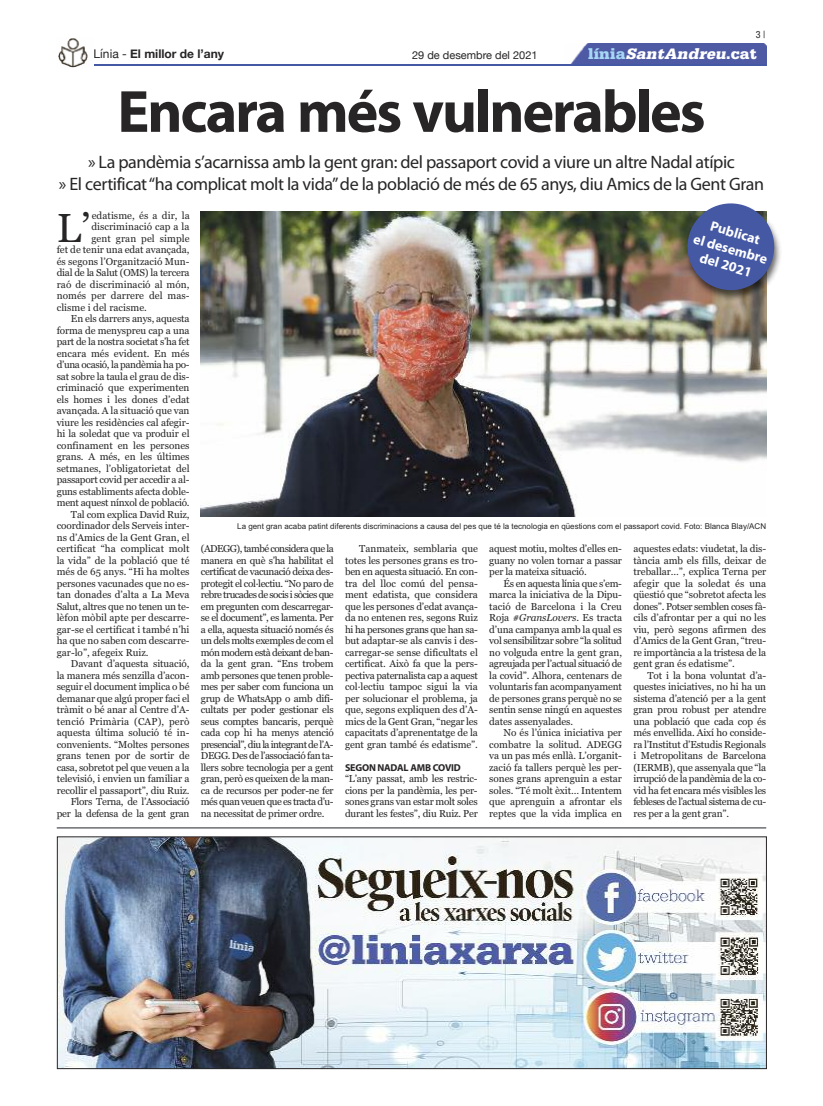
<style>
.page{position:relative;width:823px;height:1106px;background:#fff}
.page>*{position:absolute;margin:0;border:0;box-sizing:border-box;transform-origin:0 0}
.t1{font:700 60px "Myriad Pro";letter-spacing:-.035em;color:#272526}
.t2{font:40.4px "Georgia";color:#272526}
.t3{font:18px/22px "Myriad Pro";letter-spacing:-.02em;color:#272526;text-align:center}
.t4{font:italic 900 16px "Serifa";color:#fff}
.t5{font:700 14px "Myriad Pro";color:#fff}
.t6{font:700 12px "Helvetica Neue";color:#272526}
.t7{font:11px "Helvetica Neue";color:#272526}
.t8{font:10px/11.5px "Georgia";letter-spacing:-.01em;color:#272526;text-align:justify}
.t9{font:10px "Georgia";letter-spacing:-.03em;color:#272526}
.t10{font:10px "Georgia";letter-spacing:-.04em;color:#272526}
.t11{font:10px "Georgia";letter-spacing:.015em;color:#272526}
.t12{font:700 10px "Myriad Pro";letter-spacing:-.02em;color:#272526}
.t13{font:condensed 10px "Helvetica Neue LT Std";color:#272526}
.t14{font:8px "Arial";color:#272526}
.s1{font-weight:400}
.s2{font-style:normal;color:#a6d8f6}
.s3{font-style:normal}
.s4{font-style:italic}
</style>
<div class="page">
<div style="left:570px;top:44px;width:195px;height:20px;background:#4f5aa4"></div>
<hr style="left:57px;top:64px;width:708px;height:1px;background:#4558a4">
<img style="left:59px;top:838px;width:705px;height:229px">
<div style="left:57px;top:836px;width:709px;height:233px;border:1px solid #272526"></div>
<hr style="left:57px;top:827px;width:708px;height:1px;background:#23252b">
<img style="left:57px;top:38px;width:36px;height:29px">
<img style="left:201px;top:211px;width:564px;height:306px">
<img style="left:670px;top:211px;width:111px;height:105px">
<svg style="left:682px;top:203px;width:96px;height:92px"></svg>
<p class="t13" style="left:755px;top:31px;width:11px">3|</p>
<p class="t6" style="left:94px;top:47px;width:132px"><span class="s1">Línia -</span> El millor de l’any</p>
<p class="t7" style="left:412px;top:48px;width:127px">29 de desembre del 2021</p>
<h3 class="t4" style="left:587px;top:48px;width:170px"><span class="s2">l í n i a</span> SantAndreu<span class="s3">. c a t</span></h3>
<h1 class="t1" style="left:117px;top:89px;width:589px">Encara més vulnerables</h1>
<h3 class="t3" style="left:59px;top:152px;width:706px">» La pandèmia s’acarnissa amb la gent gran: del passaport covid a viure un altre Nadal atípic<br>» El certificat“ha complicat molt la vida”de la població de més de 65 anys, diu Amics de la Gent Gran</h3>
<h2 class="t2" style="left:57px;top:204px;width:35px">L’</h2>
<p class="t8" style="left:92px;top:209px;width:100px">edatisme, és a dir, la</p>
<p class="t8" style="left:91px;top:221px;width:100px">discriminació cap a la</p>
<p class="t8" style="left:91px;top:232px;width:100px">gent gran pel simple</p>
<p class="t8" style="left:57px;top:244px;width:134px">fet de tenir una edat avançada,</p>
<p class="t8" style="left:57px;top:255px;width:134px">és segons l’Organització Mun-</p>
<p class="t8" style="left:57px;top:267px;width:134px">dial de la Salut (OMS) la tercera</p>
<p class="t8" style="left:57px;top:278px;width:134px">raó de discriminació al món,</p>
<p class="t8" style="left:57px;top:290px;width:134px">només per darrere del mas-</p>
<p class="t8" style="left:57px;top:301px;width:92px">clisme i del racisme.</p>
<p class="t8" style="left:71px;top:313px;width:120px">En els darrers anys, aquesta</p>
<p class="t8" style="left:57px;top:324px;width:134px">forma de menyspreu cap a una</p>
<p class="t8" style="left:57px;top:336px;width:134px">part de la nostra societat s’ha fet</p>
<p class="t8" style="left:57px;top:347px;width:134px">encara més evident. En més</p>
<p class="t10" style="left:57px;top:359px;width:134px">d’una ocasió, la pandèmia ha po-</p>
<p class="t8" style="left:57px;top:370px;width:134px">sat sobre la taula el grau de dis-</p>
<p class="t8" style="left:57px;top:382px;width:134px">criminació que experimenten</p>
<p class="t8" style="left:57px;top:393px;width:134px">els homes i les dones d’edat</p>
<p class="t8" style="left:57px;top:405px;width:134px">avançada. A la situació que van</p>
<p class="t8" style="left:57px;top:416px;width:134px">viure les residències cal afegir-</p>
<p class="t8" style="left:57px;top:428px;width:134px">hi la soledat que va produir el</p>
<p class="t8" style="left:57px;top:439px;width:134px">confinament en les persones</p>
<p class="t8" style="left:57px;top:451px;width:134px">grans. A més, en les últimes</p>
<p class="t8" style="left:57px;top:462px;width:134px">setmanes, l’obligatorietat del</p>
<p class="t8" style="left:57px;top:474px;width:134px">passaport covid per accedir a al-</p>
<p class="t8" style="left:57px;top:485px;width:134px">guns establiments afecta doble-</p>
<p class="t8" style="left:57px;top:497px;width:134px">ment aquest nínxol de població.</p>
<p class="t8" style="left:71px;top:508px;width:120px">Tal com explica David Ruiz,</p>
<p class="t8" style="left:57px;top:520px;width:134px">coordinador dels Serveis inter-</p>
<p class="t8" style="left:57px;top:531px;width:134px">ns d’Amics de la Gent Gran, el</p>
<p class="t8" style="left:57px;top:543px;width:134px">certificat “ha complicat molt</p>
<p class="t8" style="left:57px;top:554px;width:134px">la vida” de la població que té</p>
<p class="t8" style="left:57px;top:566px;width:134px">més de 65 anys. “Hi ha moltes</p>
<p class="t8" style="left:57px;top:577px;width:134px">persones vacunades que no es-</p>
<p class="t8" style="left:57px;top:589px;width:134px">tan donades d’alta a La Meva</p>
<p class="t8" style="left:57px;top:600px;width:134px">Salut, altres que no tenen un te-</p>
<p class="t8" style="left:57px;top:612px;width:134px">lèfon mòbil apte per descarre-</p>
<p class="t8" style="left:57px;top:623px;width:134px">gar-se el certificat i també n’hi</p>
<p class="t8" style="left:57px;top:635px;width:134px">ha que no saben com descarre-</p>
<p class="t8" style="left:57px;top:646px;width:93px">gar-lo”, afegeix Ruiz.</p>
<p class="t8" style="left:71px;top:658px;width:120px">Davant d’aquesta situació,</p>
<p class="t8" style="left:57px;top:669px;width:134px">la manera més senzilla d’acon-</p>
<p class="t8" style="left:57px;top:681px;width:134px">seguir el document implica o bé</p>
<p class="t8" style="left:57px;top:692px;width:134px">demanar que algú proper faci el</p>
<p class="t8" style="left:57px;top:704px;width:134px">tràmit o bé anar al Centre d’A-</p>
<p class="t11" style="left:57px;top:715px;width:134px">tenció Primària (CAP), però</p>
<p class="t8" style="left:57px;top:727px;width:134px">aquesta última solució té in-</p>
<p class="t8" style="left:57px;top:738px;width:134px">convenients. “Moltes persones</p>
<p class="t8" style="left:57px;top:750px;width:134px">grans tenen por de sortir de</p>
<p class="t8" style="left:57px;top:761px;width:134px">casa, sobretot pel que veuen a la</p>
<p class="t8" style="left:57px;top:773px;width:134px">televisió, i envien un familiar a</p>
<p class="t8" style="left:57px;top:784px;width:134px">recollir el passaport”, diu Ruiz.</p>
<p class="t9" style="left:71px;top:796px;width:120px">Flors Terna, de l’Associació</p>
<p class="t9" style="left:57px;top:807px;width:134px">per la defensa de la gent gran</p>
<h3 class="t5" style="left:711px;top:220px;width:52px;rotate:16deg">Publicat</h3>
<h3 class="t5" style="left:701px;top:252px;width:55px;rotate:16deg">del 2021</h3>
<h3 class="t5" style="left:694px;top:233px;width:78px;rotate:16deg">el desembre</h3>
<p class="t14" style="left:237px;top:522px;width:530px">La gent gran acaba patint diferents discriminacions a causa del pes que té la tecnologia en qüestions com el passaport covid. Foto: Blanca Blay/ACN</p>
<p class="t8" style="left:201px;top:543px;width:134px">(ADEGG), també considera que la manera en què s’ha habilitat el certificat de vacunació deixa des&shy;protegit el col·lectiu. “No paro de rebre trucades de socis i sòcies que em pregunten com descarregar&shy;se el document”, es lamenta. Per a ella, aquesta situació només és un dels molts exemples de com el món modern està deixant de ban&shy;da la gent gran. “Ens trobem amb persones que tenen proble&shy;mes per saber com funciona un grup de WhatsApp o amb difi&shy;cultats per poder gestionar els seus comptes bancaris, perquè cada cop hi ha menys atenció presencial”, diu la integrant de l’A-DEGG. Des de l’associació fan ta&shy;llers sobre tecnologia per a gent gran, però es queixen de la man&shy;ca de recursos per poder-ne fer més quan veuen que es tracta d’u&shy;na necessitat de primer ordre.</p>
<p class="t8" style="left:345px;top:543px;width:134px;text-indent:14px">Tanmateix, semblaria que totes les persones grans es tro&shy;ben en aquesta situació. En con&shy;tra del lloc comú del pensa&shy;ment edatista, que considera que les persones d’edat avança&shy;da no entenen res, segons Ruiz hi ha persones grans que han sa&shy;but adaptar-se als canvis i des&shy;carregar-se sense dificultats el certificat. Això fa que la pers&shy;pectiva paternalista cap a aquest col·lectiu tampoc sigui la via per solucionar el problema, ja que, segons expliquen des d’A&shy;mics de la Gent Gran, “negar les capacitats d’aprenentatge de la gent gran també és edatisme”.</p>
<p class="t12" style="left:345px;top:763px;width:117px">SEGON NADAL AMB COVID</p>
<p class="t8" style="left:345px;top:773px;width:134px">“L’any passat, amb les restric&shy;cions per la pandèmia, les per&shy;sones grans van estar molt soles durant les festes”, diu Ruiz. Per</p>
<p class="t8" style="left:489px;top:543px;width:134px">aquest motiu, moltes d’elles en&shy;guany no volen tornar a passar per la mateixa situació.</p>
<p class="t8" style="left:489px;top:577px;width:134px;text-indent:14px">És en aquesta línia que s’em&shy;marca la iniciativa de la Dipu&shy;tació de Barcelona i la Creu Roja <span class="s4">#GransLovers</span>. Es tracta d’una campanya amb la qual es vol sensibilitzar sobre “la solitud no volguda entre la gent gran, agreujada per l’actual situació de la covid”. Alhora, centenars de voluntaris fan acompanyament de persones grans perquè no se sentin sense ningú en aquestes dates assenyalades.</p>
<p class="t8" style="left:489px;top:727px;width:134px;text-indent:14px">No és l’única iniciativa per combatre la solitud. ADEGG va un pas més enllà. L’organit&shy;zació fa tallers perquè les per&shy;sones grans aprenguin a estar soles. “Té molt èxit… Intentem que aprenguin a afrontar els reptes que la vida implica en</p>
<p class="t8" style="left:633px;top:543px;width:134px">aquestes edats: viudetat, la dis&shy;tància amb els fills, deixar de treballar…”, explica Terna per afegir que la soledat és una qüestió que “sobretot afecta les dones”. Potser semblen coses fà&shy;cils d’afrontar per a qui no les viu, però segons afirmen des d’Amics de la Gent Gran, “treu&shy;re importància a la tristesa de la gent gran és edatisme”.</p>
<p class="t8" style="left:633px;top:669px;width:134px;text-indent:14px">Tot i la bona voluntat d’a&shy;questes iniciatives, no hi ha un sistema d’atenció per a la gent gran prou robust per atendre una població que cada cop és més envellida. Així ho conside&shy;ra l’Institut d’Estudis Regionals i Metropolitans de Barcelona (IERMB), que assenyala que “la irrupció de la pandèmia de la co&shy;vid ha fet encara més visibles les febleses de l’actual sistema de cu&shy;res per a la gent gran”.</p>
</div>
